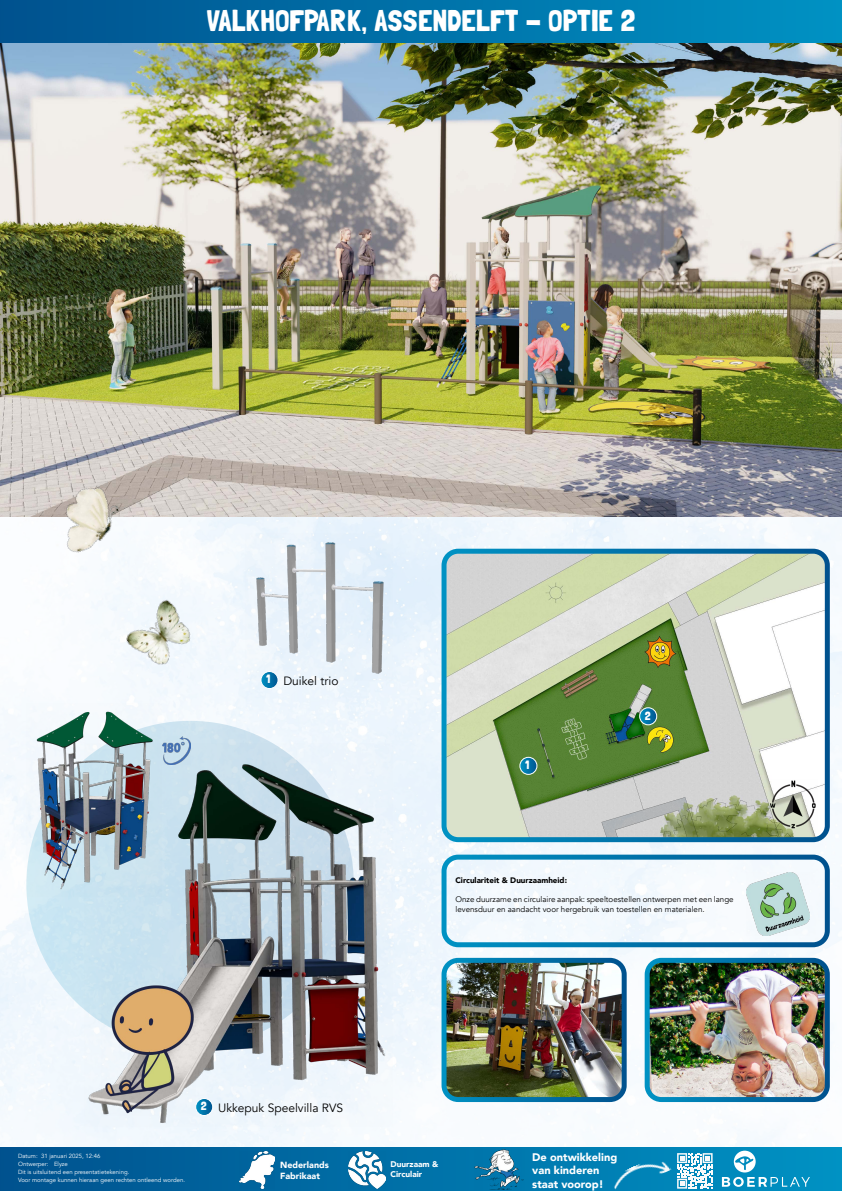
<style>
.page{position:relative;width:842px;height:1191px;background:#fff}
.page>*{position:absolute;margin:0;border:0;box-sizing:border-box;transform-origin:0 0}
.t1{font:30px "Londrina Solid";color:#fff}
.t2{font:12px "Avenir";color:#000}
.t3{font:11.85px "Londrina Solid";color:#fff}
.t4{font:900 11px/13.5px "Avenir";color:#fff}
.t5{font:900 8.9px/10.9px "Avenir";color:#fff}
.t6{font:900 8.25px/10.1px "Avenir";color:#fff}
.t7{font:8px/9.6px "Avenir";color:#000}
.t8{font:900 8px "Avenir";color:#000}
.t9{font:6px/7.8px "Avenir";color:#fff}
</style>
<div class="page">
<img style="left:0;top:517px;width:842px;height:630px">
<div style="left:0;top:1147px;width:842px;height:44px;background:linear-gradient(to right,#00518e,#0092c3)"></div>
<div style="left:0;top:0;width:842px;height:43px;background:linear-gradient(to right,#00518e,#0092c3)"></div>
<svg style="left:722px;top:1150px;width:88px;height:36px;background:#2da0c9"></svg>
<img style="left:474px;top:1149px;width:51px;height:41px">
<img style="left:349px;top:1151px;width:36px;height:37px">
<img style="left:239px;top:1151px;width:36px;height:38px">
<svg style="left:677px;top:1153px;width:36px;height:35px"></svg>
<img style="left:609px;top:1152px;width:62px;height:39px">
<img style="left:0;top:43px;width:842px;height:474px">
<div style="left:26px;top:721px;width:328px;height:327px;background:#cbe5f2;border-radius:50%"></div>
<img style="left:444px;top:551px;width:383px;height:288px">
<div style="left:441px;top:549px;width:389px;height:293px;border:5px solid #fff;border-radius:14px"></div>
<img style="left:444px;top:960px;width:180px;height:139px">
<div style="left:441px;top:957px;width:186px;height:145px;border:5px solid #fff;border-radius:14px"></div>
<img style="left:647px;top:960px;width:180px;height:139px">
<div style="left:645px;top:957px;width:185px;height:145px;border:5px solid #fff;border-radius:14px"></div>
<svg style="left:520px;top:757px;width:17px;height:17px"></svg>
<div style="left:520px;top:757px;width:17px;height:17px;border:1px solid #fff;border-radius:50%"></div>
<svg style="left:640px;top:707px;width:17px;height:18px"></svg>
<div style="left:639px;top:707px;width:18px;height:18px;border:1px solid #fff;border-radius:50%"></div>
<div style="left:441px;top:854px;width:389px;height:93px;border:5px solid #fff;border-radius:14px"></div>
<img style="left:746px;top:872px;width:63px;height:63px">
<img style="left:769px;top:779px;width:49px;height:50px">
<img style="left:246px;top:533px;width:146px;height:147px">
<img style="left:84px;top:743px;width:308px;height:384px">
<img style="left:26px;top:703px;width:136px;height:193px">
<img style="left:163px;top:736px;width:27px;height:28px">
<img style="left:101px;top:981px;width:94px;height:134px">
<svg style="left:261px;top:671px;width:17px;height:17px"></svg>
<div style="left:261px;top:671px;width:17px;height:17px;border:1px solid #fff;border-radius:50%"></div>
<svg style="left:196px;top:1098px;width:17px;height:17px"></svg>
<div style="left:195px;top:1098px;width:18px;height:17px;border:1px solid #fff;border-radius:50%"></div>
<img style="left:119px;top:589px;width:83px;height:84px">
<img style="left:43px;top:475px;width:90px;height:86px">
<h1 class="t1" style="left:207px;top:3px;width:430px">VALKHOFPARK, ASSENDELFT - OPTIE 2</h1>
<h3 class="t3" style="left:266px;top:672px;width:6px">1</h3>
<h2 class="t2" style="left:283px;top:673px;width:57px">Duikel trio</h2>
<h3 class="t3" style="left:201px;top:1099px;width:7px">2</h3>
<h2 class="t2" style="left:218px;top:1100px;width:127px">Ukkepuk Speelvilla RVS</h2>
<h3 class="t3" style="left:525px;top:758px;width:6px">1</h3>
<h3 class="t3" style="left:645px;top:708px;width:7px">2</h3>
<h3 class="t8" style="left:455px;top:873px;width:113px">Circulariteit &amp; Duurzaamheid:</h3>
<h3 class="t7" style="left:455px;top:894px;width:280px">Onze duurzame en circulaire aanpak: speeltoestellen ontwerpen met een lange levensduur en aandacht voor hergebruik van toestellen en materialen.</h3>
<p class="t9" style="left:18px;top:1168px;width:169px">Dit is uitsluitend een presentatietekening.<br>Voor montage kunnen hieraan geen rechten ontleend worden.</p>
<h3 class="t5" style="left:280px;top:1159px;width:50px">Nederlands<br>Fabrikaat</h3>
<h3 class="t4" style="left:532px;top:1149px;width:86px">De ontwikkeling van kinderen staat voorop!</h3>
<p class="t9" style="left:18px;top:1152px;width:84px">Datum: 31 januari 2025, 12:46<br>Ontwerper: Elyze</p>
<h3 class="t6" style="left:390px;top:1158px;width:49px">Duurzaam &amp;<br>Circulair</h3>
</div>
